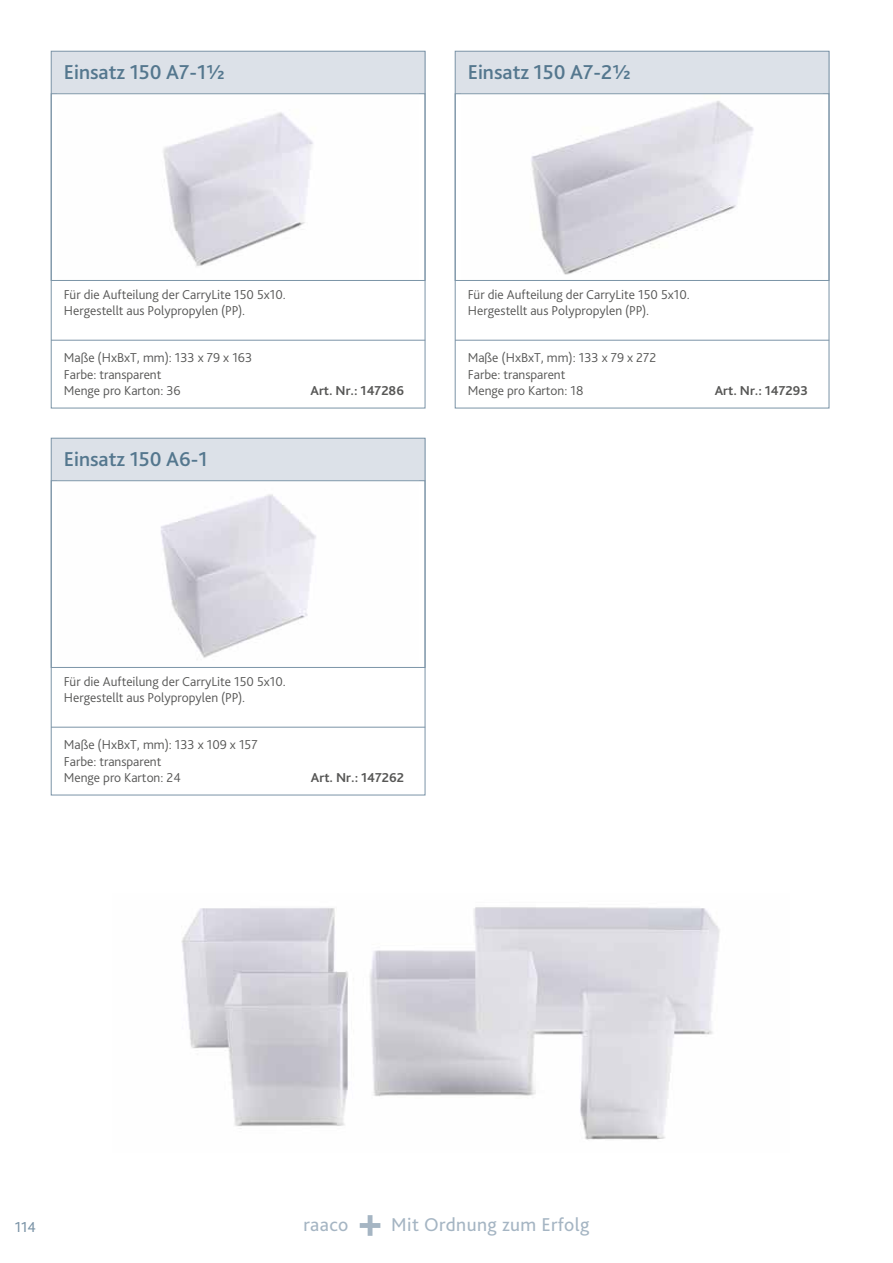
<style>
.page{position:relative;width:893px;height:1263px;background:#fff}
.page>*{position:absolute;margin:0;border:0;box-sizing:border-box;transform-origin:0 0}
.t1{font:500 21px "Bliss Pro";color:#54778e}
.t2{font:19.5px "Bliss Pro";letter-spacing:.02em;color:#a5b5c3}
.t3{font:15px "Bliss Pro";color:#7b94a7}
.t4{font:300 13.5px/16.5px "Bliss Pro";color:#575756}
.t5{font:700 13.5px "Bliss Pro";color:#575756}
</style>
<div class="page">
<div style="left:51px;top:51px;width:374px;height:43px;background:#dce1e8"></div>
<hr style="left:51px;top:340px;width:374px;height:1px;background:#7b94a7">
<div style="left:51px;top:438px;width:374px;height:42px;background:#dce1e8"></div>
<hr style="left:51px;top:727px;width:374px;height:1px;background:#7b94a7">
<div style="left:455px;top:51px;width:374px;height:43px;background:#dce1e8"></div>
<hr style="left:455px;top:340px;width:374px;height:1px;background:#7b94a7">
<div style="left:360px;top:1223px;width:20px;height:5px;background:#a5b5c3"></div>
<hr style="left:368px;top:1215px;width:4px;height:21px;background:#a5b5c3">
<img style="left:163px;top:112px;width:150px;height:155px">
<div style="left:51px;top:94px;width:374px;height:187px;border:1px solid #7b94a7"></div>
<img style="left:161px;top:494px;width:155px;height:164px">
<div style="left:51px;top:480px;width:374px;height:188px;border:1px solid #7b94a7"></div>
<img style="left:531px;top:101px;width:223px;height:174px">
<div style="left:455px;top:94px;width:374px;height:187px;border:1px solid #7b94a7"></div>
<img style="left:181px;top:907px;width:539px;height:233px">
<h1 class="t1" style="left:64px;top:59px;width:163px">Einsatz 150 A7-1½</h1>
<h1 class="t1" style="left:468px;top:59px;width:165px">Einsatz 150 A7-2½</h1>
<p class="t4" style="left:64px;top:286px;width:224px">Für die Aufteilung der CarryLite 150 5x10.<br>Hergestellt aus Polypropylen (PP).</p>
<p class="t4" style="left:64px;top:349px;width:190px">Maße (HxBxT, mm): 133 x 79 x 163<br>Farbe: transparent<br>Menge pro Karton: 36</p>
<h1 class="t1" style="left:64px;top:446px;width:145px">Einsatz 150 A6-1</h1>
<p class="t5" style="left:310px;top:383px;width:95px">Art. Nr.: 147286</p>
<p class="t4" style="left:468px;top:286px;width:224px">Für die Aufteilung der CarryLite 150 5x10.<br>Hergestellt aus Polypropylen (PP).</p>
<p class="t4" style="left:468px;top:349px;width:190px">Maße (HxBxT, mm): 133 x 79 x 272<br>Farbe: transparent<br>Menge pro Karton: 18</p>
<p class="t5" style="left:715px;top:383px;width:95px">Art. Nr.: 147293</p>
<p class="t4" style="left:64px;top:673px;width:224px">Für die Aufteilung der CarryLite 150 5x10.<br>Hergestellt aus Polypropylen (PP).</p>
<p class="t4" style="left:64px;top:736px;width:195px">Maße (HxBxT, mm): 133 x 109 x 157<br>Farbe: transparent<br>Menge pro Karton: 24</p>
<p class="t5" style="left:311px;top:769px;width:94px">Art. Nr.: 147262</p>
<p class="t3" style="left:15px;top:1217px;width:23px">114</p>
<h2 class="t2" style="left:304px;top:1212px;width:46px">raaco</h2>
<h2 class="t2" style="left:391px;top:1212px;width:200px">Mit Ordnung zum Erfolg</h2>
</div>
